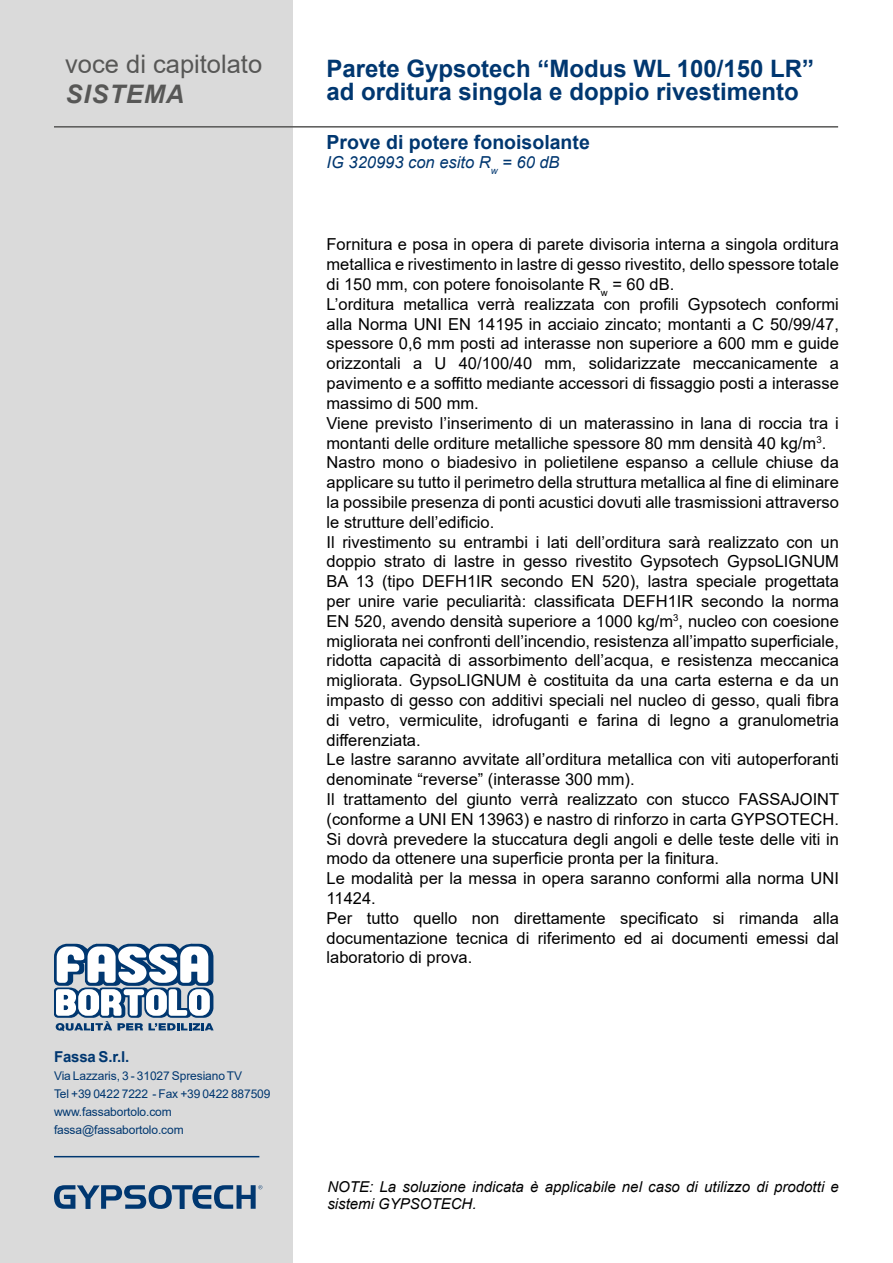
<style>
.page{position:relative;width:893px;height:1263px;background:#fff}
.page>*{position:absolute;margin:0;border:0;box-sizing:border-box;transform-origin:0 0}
.t1{font:25.5px "Arial";color:#575756}
.t2{font:italic 700 25.5px "Arial";letter-spacing:.035em;color:#575756}
.t3{font:700 24px/22.5px "Arial";color:#003770}
.t4{font:700 19.5px "Arial";color:#003770}
.t5{font:16.5px/19.8px "Arial";color:#000}
.t6{font:italic 16.5px "Arial";color:#003770}
.t7{font:italic 15px/16.5px "Arial";color:#000}
.t8{font:700 15px "Arial";letter-spacing:-.01em;color:#003770}
.t9{font:12px/18px "Arial";letter-spacing:-.01em;color:#003770}
</style>
<div class="page">
<div style="left:0;top:0;width:293px;height:1263px;background:#dadada"></div>
<svg style="left:54px;top:943px;width:160px;height:88px"></svg>
<svg style="left:54px;top:1185px;width:208px;height:24px"></svg>
<hr style="left:54px;top:1156px;width:205px;height:1px;background:#003770">
<hr style="left:54px;top:126px;width:784px;height:2px;background:#575756">
<h1 class="t1" style="left:65px;top:46px;width:199px">voce di capitolato</h1>
<h1 class="t2" style="left:66px;top:77px;width:120px">SISTEMA</h1>
<p class="t8" style="left:54px;top:1046px;width:77px">Fassa S.r.l.</p>
<p class="t9" style="left:54px;top:1067px;width:218px">Via Lazzaris, 3 - 31027 Spresiano TV<br>Tel +39 0422 7222 - Fax +39 0422 887509 www.fassabortolo.com fassa@fassabortolo.com</p>
<h2 class="t3" style="left:327px;top:58px;width:489px">Parete Gypsotech “Modus WL 100/150 LR” ad orditura singola e doppio rivestimento</h2>
<p class="t4" style="left:327px;top:128px;width:265px">Prove di potere fonoisolante</p>
<p class="t6" style="left:327px;top:152px;width:235px">IG 320993 con esito R<sub>w</sub> = 60 dB</p>
<p class="t5" style="left:327px;top:235px;width:514px">Fornitura e posa in opera di parete divisoria interna a singola orditura metallica e rivestimento in lastre di gesso rivestito, dello spessore totale di 150 mm, con potere fonoisolante R<sub>w</sub> = 60 dB.<br>L’orditura metallica verrà realizzata con profili Gypsotech conformi alla Norma UNI EN 14195 in acciaio zincato; montanti a C 50/99/47, spessore 0,6 mm posti ad interasse non superiore a 600 mm e guide orizzontali a U 40/100/40 mm, solidarizzate meccanicamente a pavimento e a soffitto mediante accessori di fissaggio posti a interasse massimo di 500 mm.<br>Viene previsto l’inserimento di un materassino in lana di roccia tra i montanti delle orditure metalliche spessore 80 mm densità 40 kg/m<sup>3</sup>.<br>Nastro mono o biadesivo in polietilene espanso a cellule chiuse da applicare su tutto il perimetro della struttura metallica al fine di eliminare la possibile presenza di ponti acustici dovuti alle trasmissioni attraverso le strutture dell’edificio.<br>Il rivestimento su entrambi i lati dell’orditura sarà realizzato con un doppio strato di lastre in gesso rivestito Gypsotech GypsoLIGNUM BA 13 (tipo DEFH1IR secondo EN 520), lastra speciale progettata per unire varie peculiarità: classificata DEFH1IR secondo la norma EN 520, avendo densità superiore a 1000 kg/m<sup>3</sup>, nucleo con coesione migliorata nei confronti dell’incendio, resistenza all’impatto superficiale, ridotta capacità di assorbimento dell’acqua, e resistenza meccanica migliorata. GypsoLIGNUM è costituita da una carta esterna e da un impasto di gesso con additivi speciali nel nucleo di gesso, quali fibra di vetro, vermiculite, idrofuganti e farina di legno a granulometria differenziata.<br>Le lastre saranno avvitate all’orditura metallica con viti autoperforanti denominate “reverse” (interasse 300 mm).<br>Il trattamento del giunto verrà realizzato con stucco FASSAJOINT (conforme a UNI EN 13963) e nastro di rinforzo in carta GYPSOTECH.<br>Si dovrà prevedere la stuccatura degli angoli e delle teste delle viti in modo da ottenere una superficie pronta per la finitura.<br>Le modalità per la messa in opera saranno conformi alla norma UNI 11424.<br>Per tutto quello non direttamente specificato si rimanda alla documentazione tecnica di riferimento ed ai documenti emessi dal laboratorio di prova.</p>
<p class="t7" style="left:327px;top:1179px;width:513px">NOTE: La soluzione indicata è applicabile nel caso di utilizzo di prodotti e sistemi GYPSOTECH.</p>
</div>
